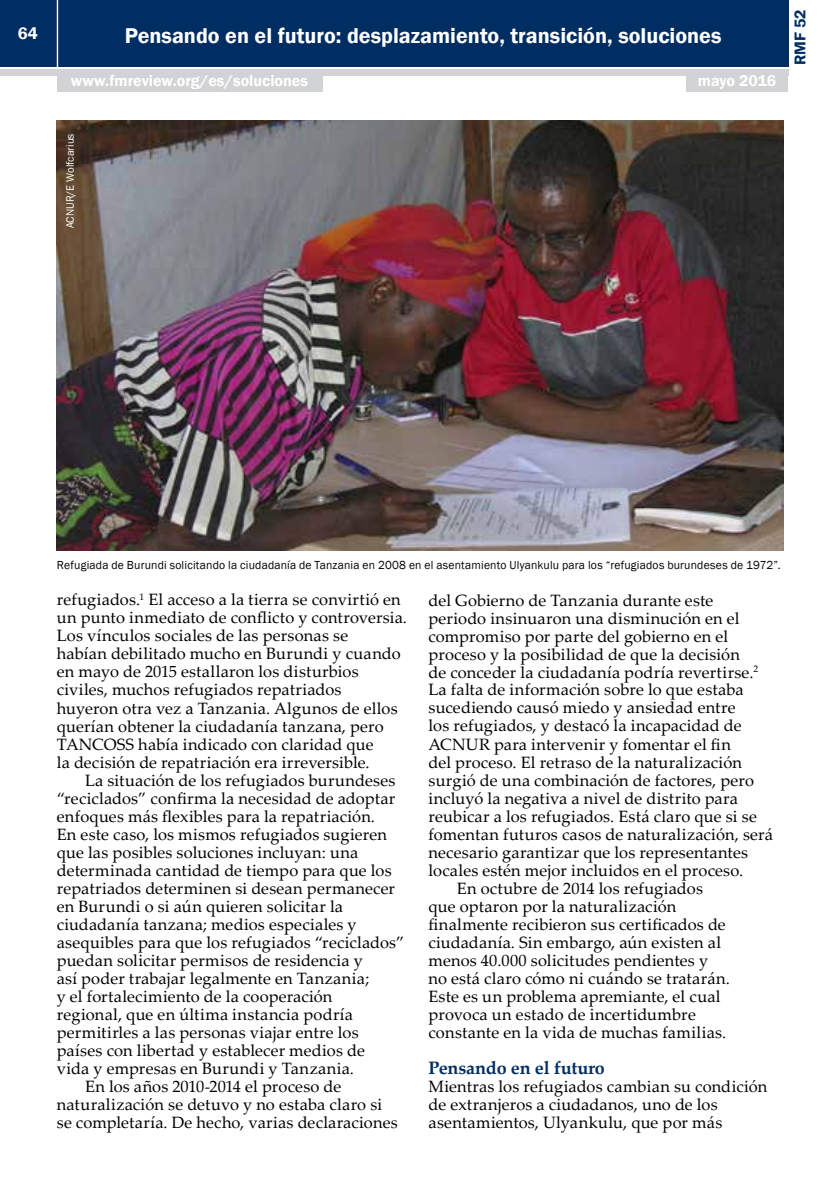
<style>
.page{position:relative;width:840px;height:1191px;background:#fff}
.page>*{position:absolute;margin:0;border:0;box-sizing:border-box;transform-origin:0 0}
.t1{font:600 22px "Franklin Gothic";color:#fff}
.t2{font:700 18px "Palatino Linotype";letter-spacing:-.01em;color:#002d62}
.t3{font:600 17px "Franklin Gothic";color:#fff}
.t4{font:16.4px/18px "Palatino Linotype";letter-spacing:.01em;color:#000}
.t5{font:600 16px "Franklin Gothic";color:#fff}
.t6{font:600 16px "Franklin Gothic";color:#002d62}
.t7{font:12px "Franklin Gothic";letter-spacing:.015em;color:#000}
.t8{font:11px "Franklin Gothic";color:#fff}
</style>
<div class="page">
<div style="left:0;top:0;width:787px;height:66px;background:#002d62"></div>
<div style="left:0;top:69px;width:787px;height:6px;background:#d1d3d4"></div>
<hr style="left:57px;top:0;width:1px;height:67px;background:#fff">
<div style="left:685px;top:74px;width:102px;height:18px;background:#d1d3d4"></div>
<div style="left:57px;top:74px;width:265px;height:18px;background:#d1d3d4"></div>
<img style="left:57px;top:121px;width:725px;height:429px">
<p class="t3" style="left:18px;top:23px;width:22px">64</p>
<h1 class="t1" style="left:125px;top:22px;width:598px">Pensando en el futuro: desplazamiento, transición, soluciones</h1>
<p class="t5" style="left:71px;top:71px;width:238px">www.fmreview.org/es/soluciones</p>
<p class="t5" style="left:697px;top:71px;width:80px">mayo 2016</p>
<p class="t8" style="left:63px;top:228px;width:96px;rotate:-90deg">ACNUR/E Wolfcarius</p>
<p class="t6" style="left:789px;top:65px;width:57px;rotate:-90deg">RMF 52</p>
<p class="t7" style="left:57px;top:557px;width:724px">Refugiada de Burundi solicitando la ciudadanía de Tanzania en 2008 en el asentamiento Ulyankulu para los “refugiados burundeses de 1972”.</p>
<p class="t4" style="left:57px;top:590px;width:351px">refugiados.<sup>1</sup> El acceso a la tierra se convirtió en un punto inmediato de conflicto y controversia.<br>Los vínculos sociales de las personas se<br>habían debilitado mucho en Burundi y cuando en mayo de 2015 estallaron los disturbios civiles, muchos refugiados repatriados huyeron otra vez a Tanzania. Algunos de ellos querían obtener la ciudadanía tanzana, pero TANCOSS había indicado con claridad que<br>la decisión de repatriación era irreversible.</p>
<p class="t4" style="left:85px;top:770px;width:311px">La situación de los refugiados burundeses</p>
<p class="t4" style="left:57px;top:788px;width:340px">“reciclados” confirma la necesidad de adoptar</p>
<p class="t4" style="left:57px;top:806px;width:319px">enfoques más flexibles para la repatriación.</p>
<p class="t4" style="left:57px;top:824px;width:332px">En este caso, los mismos refugiados sugieren</p>
<p class="t4" style="left:57px;top:842px;width:303px">que las posibles soluciones incluyan: una</p>
<p class="t4" style="left:57px;top:860px;width:336px">determinada cantidad de tiempo para que los</p>
<p class="t4" style="left:57px;top:878px;width:339px">repatriados determinen si desean permanecer</p>
<p class="t4" style="left:57px;top:896px;width:288px">en Burundi o si aún quieren solicitar la</p>
<p class="t4" style="left:57px;top:914px;width:301px">ciudadanía tanzana; medios especiales y</p>
<p class="t4" style="left:57px;top:932px;width:349px">asequibles para que los refugiados “reciclados”</p>
<p class="t4" style="left:57px;top:950px;width:307px">puedan solicitar permisos de residencia y</p>
<p class="t4" style="left:57px;top:968px;width:314px">así poder trabajar legalmente en Tanzania;</p>
<p class="t4" style="left:57px;top:986px;width:277px">y el fortalecimiento de la cooperación</p>
<p class="t4" style="left:57px;top:1004px;width:298px">regional, que en última instancia podría</p>
<p class="t4" style="left:57px;top:1022px;width:303px">permitirles a las personas viajar entre los</p>
<p class="t4" style="left:57px;top:1040px;width:309px">países con libertad y establecer medios de</p>
<p class="t4" style="left:57px;top:1058px;width:299px">vida y empresas en Burundi y Tanzania.</p>
<p class="t4" style="left:85px;top:1076px;width:257px">En los años 2010-2014 el proceso de</p>
<p class="t4" style="left:57px;top:1094px;width:327px">naturalización se detuvo y no estaba claro si</p>
<p class="t4" style="left:57px;top:1112px;width:342px">se completaría. De hecho, varias declaraciones</p>
<p class="t4" style="left:428px;top:590px;width:286px">del Gobierno de Tanzania durante este</p>
<p class="t4" style="left:428px;top:608px;width:312px">periodo insinuaron una disminución en el</p>
<p class="t4" style="left:428px;top:626px;width:301px">compromiso por parte del gobierno en el</p>
<p class="t4" style="left:428px;top:644px;width:313px">proceso y la posibilidad de que la decisión</p>
<p class="t4" style="left:428px;top:662px;width:331px">de conceder la ciudadanía podría revertirse.<sup>2</sup></p>
<p class="t4" style="left:428px;top:680px;width:316px">La falta de información sobre lo que estaba</p>
<p class="t4" style="left:428px;top:698px;width:308px">sucediendo causó miedo y ansiedad entre</p>
<p class="t4" style="left:428px;top:716px;width:314px">los refugiados, y destacó la incapacidad de</p>
<p class="t4" style="left:428px;top:734px;width:304px">ACNUR para intervenir y fomentar el fin</p>
<p class="t4" style="left:428px;top:752px;width:315px">del proceso. El retraso de la naturalización</p>
<p class="t4" style="left:428px;top:770px;width:327px">surgió de una combinación de factores, pero</p>
<p class="t4" style="left:428px;top:788px;width:311px">incluyó la negativa a nivel de distrito para</p>
<p class="t4" style="left:428px;top:806px;width:330px">reubicar a los refugiados. Está claro que si se</p>
<p class="t4" style="left:428px;top:824px;width:346px">fomentan futuros casos de naturalización, será</p>
<p class="t4" style="left:428px;top:842px;width:321px">necesario garantizar que los representantes</p>
<p class="t4" style="left:428px;top:860px;width:316px">locales estén mejor incluidos en el proceso.</p>
<p class="t4" style="left:456px;top:878px;width:247px">En octubre de 2014 los refugiados</p>
<p class="t4" style="left:428px;top:896px;width:249px">que optaron por la naturalización</p>
<p class="t4" style="left:428px;top:914px;width:298px">finalmente recibieron sus certificados de</p>
<p class="t4" style="left:428px;top:932px;width:294px">ciudadanía. Sin embargo, aún existen al</p>
<p class="t4" style="left:428px;top:950px;width:281px">menos 40.000 solicitudes pendientes y</p>
<p class="t4" style="left:428px;top:968px;width:302px">no está claro cómo ni cuándo se tratarán.</p>
<p class="t4" style="left:428px;top:986px;width:293px">Este es un problema apremiante, el cual</p>
<p class="t4" style="left:428px;top:1004px;width:269px">provoca un estado de incertidumbre</p>
<p class="t4" style="left:428px;top:1022px;width:299px">constante en la vida de muchas familias.</p>
<p class="t2" style="left:428px;top:1054px;width:178px">Pensando en el futuro</p>
<p class="t4" style="left:428px;top:1076px;width:340px">Mientras los refugiados cambian su condición de extranjeros a ciudadanos, uno de los asentamientos, Ulyankulu, que por más</p>
</div>
